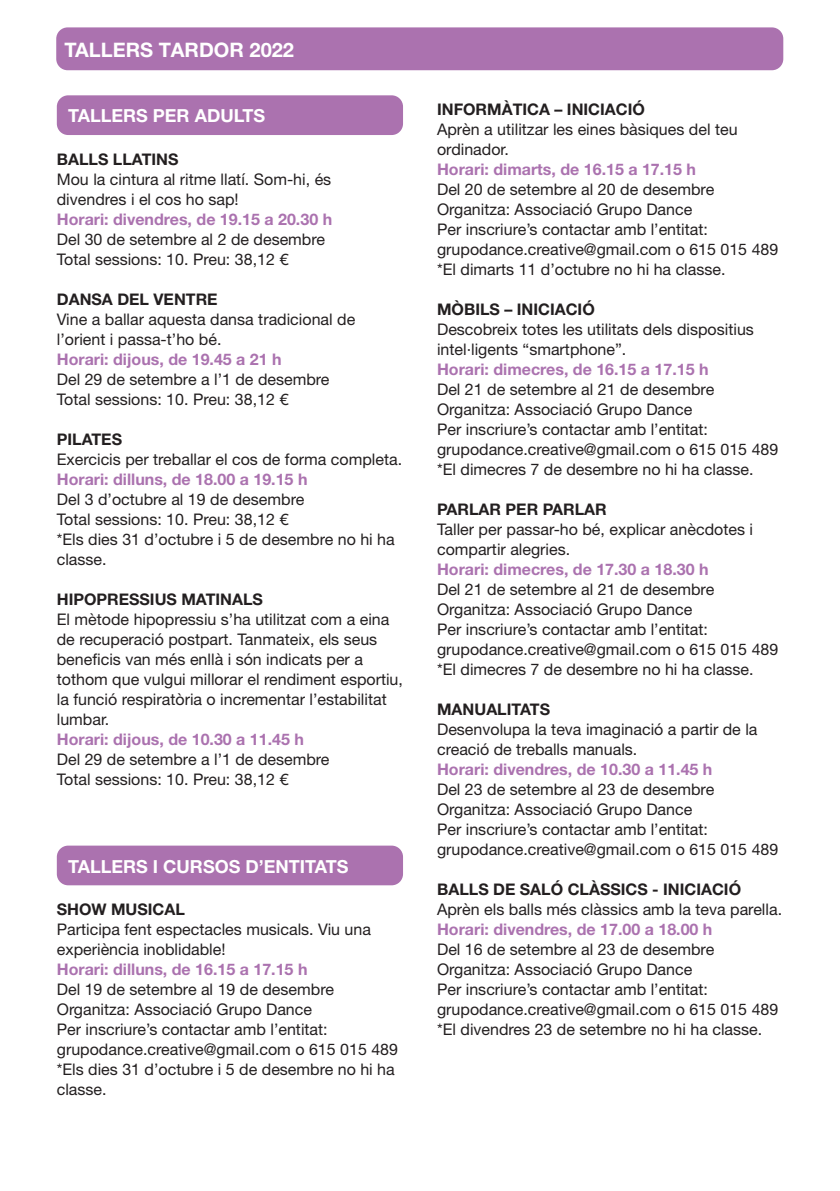
<style>
.page{position:relative;width:840px;height:1191px;background:#fff}
.page>*{position:absolute;margin:0;border:0;box-sizing:border-box;transform-origin:0 0}
.t1{font:700 20px "Helvetica Neue";color:#fff}
.t2{font:700 18px "Helvetica Neue";color:#fff}
.t3{font:16px/20px "Helvetica Neue";color:#231f20}
.t4{font:700 16px "Helvetica Neue";color:#ab72af}
.t5{font:700 16px "Helvetica Neue";color:#231f20}
.s1{font-family:"Akkurat"}
</style>
<div class="page">
<div style="left:57px;top:95px;width:346px;height:40px;background:#ab72af;border-radius:11px"></div>
<div style="left:57px;top:845px;width:346px;height:40px;background:#ab72af;border-radius:11px"></div>
<div style="left:56px;top:27px;width:726px;height:43px;background:#ab72af;border-radius:11px"></div>
<p class="t1" style="left:64px;top:37px;width:231px">TALLERS TARDOR 2022</p>
<p class="t2" style="left:68px;top:105px;width:198px">TALLERS PER ADULTS</p>
<p class="t5" style="left:57px;top:149px;width:123px">BALLS LLATINS</p>
<p class="t3" style="left:57px;top:169px;width:276px">Mou la cintura al ritme llatí. Som-hi, és divendres i el cos ho sap!</p>
<p class="t4" style="left:57px;top:209px;width:277px">Horari: divendres, de 19.15 a 20.30 h</p>
<p class="t3" style="left:57px;top:229px;width:269px">Del 30 de setembre al 2 de desembre<br>Total sessions: 10. Preu: 38,12 <span class="s1">€</span></p>
<p class="t5" style="left:57px;top:289px;width:162px">DANSA DEL VENTRE</p>
<p class="t3" style="left:57px;top:309px;width:300px">Vine a ballar aquesta dansa tradicional de l’orient i passa-t’ho bé.</p>
<p class="t4" style="left:57px;top:349px;width:226px">Horari: dijous, de 19.45 a 21 h</p>
<p class="t3" style="left:57px;top:369px;width:274px">Del 29 de setembre a l’1 de desembre<br>Total sessions: 10. Preu: 38,12 <span class="s1">€</span></p>
<p class="t5" style="left:57px;top:429px;width:67px">PILATES</p>
<p class="t3" style="left:57px;top:449px;width:346px">Exercicis per treballar el cos de forma completa.</p>
<p class="t4" style="left:57px;top:469px;width:252px">Horari: dilluns, de 18.00 a 19.15 h</p>
<p class="t3" style="left:57px;top:489px;width:339px">Del 3 d’octubre al 19 de desembre<br>Total sessions: 10. Preu: 38,12 <span class="s1">€<br></span>*Els dies 31 d’octubre i 5 de desembre no hi ha classe.</p>
<p class="t5" style="left:57px;top:589px;width:207px">HIPOPRESSIUS MATINALS</p>
<p class="t3" style="left:57px;top:609px;width:347px">El mètode hipopressiu s’ha utilitzat com a eina de recuperació postpart. Tanmateix, els seus beneficis van més enllà i són indicats per a tothom que vulgui millorar el rendiment esportiu, la funció respiratòria o incrementar l’estabilitat lumbar.</p>
<p class="t4" style="left:57px;top:729px;width:248px">Horari: dijous, de 10.30 a 11.45 h</p>
<p class="t3" style="left:57px;top:749px;width:274px">Del 29 de setembre a l’1 de desembre<br>Total sessions: 10. Preu: 38,12 <span class="s1">€</span></p>
<p class="t2" style="left:68px;top:855px;width:282px">TALLERS I CURSOS D’ENTITATS</p>
<p class="t5" style="left:57px;top:899px;width:130px">SHOW MUSICAL</p>
<p class="t3" style="left:57px;top:919px;width:315px">Participa fent espectacles musicals. Viu una experiència inoblidable!</p>
<p class="t4" style="left:57px;top:959px;width:252px">Horari: dilluns, de 16.15 a 17.15 h</p>
<p class="t3" style="left:57px;top:979px;width:342px">Del 19 de setembre al 19 de desembre Organitza: Associació Grupo Dance<br>Per inscriure’s contactar amb l’entitat: grupodance.creative@gmail.com o 615 015 489 *Els dies 31 d’octubre i 5 de desembre no hi ha classe.</p>
<p class="t5" style="left:437px;top:99px;width:209px">INFORMÀTICA – INICIACIÓ</p>
<p class="t3" style="left:437px;top:119px;width:302px">Aprèn a utilitzar les eines bàsiques del teu ordinador.</p>
<p class="t4" style="left:437px;top:159px;width:260px">Horari: dimarts, de 16.15 a 17.15 h</p>
<p class="t3" style="left:437px;top:179px;width:342px">Del 20 de setembre al 20 de desembre Organitza: Associació Grupo Dance<br>Per inscriure’s contactar amb l’entitat: grupodance.creative@gmail.com o 615 015 489 *El dimarts 11 d’octubre no hi ha classe.</p>
<p class="t5" style="left:437px;top:299px;width:159px">MÒBILS – INICIACIÓ</p>
<p class="t3" style="left:437px;top:319px;width:318px">Descobreix totes les utilitats dels dispositius intel·ligents “smartphone”.</p>
<p class="t4" style="left:437px;top:359px;width:273px">Horari: dimecres, de 16.15 a 17.15 h</p>
<p class="t3" style="left:437px;top:379px;width:342px">Del 21 de setembre al 21 de desembre Organitza: Associació Grupo Dance<br>Per inscriure’s contactar amb l’entitat: grupodance.creative@gmail.com o 615 015 489 *El dimecres 7 de desembre no hi ha classe.</p>
<p class="t5" style="left:437px;top:499px;width:171px">PARLAR PER PARLAR</p>
<p class="t3" style="left:437px;top:519px;width:317px">Taller per passar-ho bé, explicar anècdotes i compartir alegries.</p>
<p class="t4" style="left:437px;top:559px;width:273px">Horari: dimecres, de 17.30 a 18.30 h</p>
<p class="t3" style="left:437px;top:579px;width:342px">Del 21 de setembre al 21 de desembre Organitza: Associació Grupo Dance<br>Per inscriure’s contactar amb l’entitat: grupodance.creative@gmail.com o 615 015 489 *El dimecres 7 de desembre no hi ha classe.</p>
<p class="t5" style="left:437px;top:699px;width:114px">MANUALITATS</p>
<p class="t3" style="left:437px;top:719px;width:322px">Desenvolupa la teva imaginació a partir de la creació de treballs manuals.</p>
<p class="t4" style="left:437px;top:759px;width:277px">Horari: divendres, de 10.30 a 11.45 h</p>
<p class="t3" style="left:437px;top:779px;width:342px">Del 23 de setembre al 23 de desembre Organitza: Associació Grupo Dance<br>Per inscriure’s contactar amb l’entitat: grupodance.creative@gmail.com o 615 015 489</p>
<p class="t5" style="left:437px;top:879px;width:305px">BALLS DE SALÓ CLÀSSICS - INICIACIÓ</p>
<p class="t3" style="left:437px;top:899px;width:346px">Aprèn els balls més clàssics amb la teva parella.</p>
<p class="t4" style="left:437px;top:919px;width:277px">Horari: divendres, de 17.00 a 18.00 h</p>
<p class="t3" style="left:437px;top:939px;width:342px">Del 16 de setembre al 23 de desembre Organitza: Associació Grupo Dance<br>Per inscriure’s contactar amb l’entitat: grupodance.creative@gmail.com o 615 015 489 *El divendres 23 de setembre no hi ha classe.</p>
</div>
